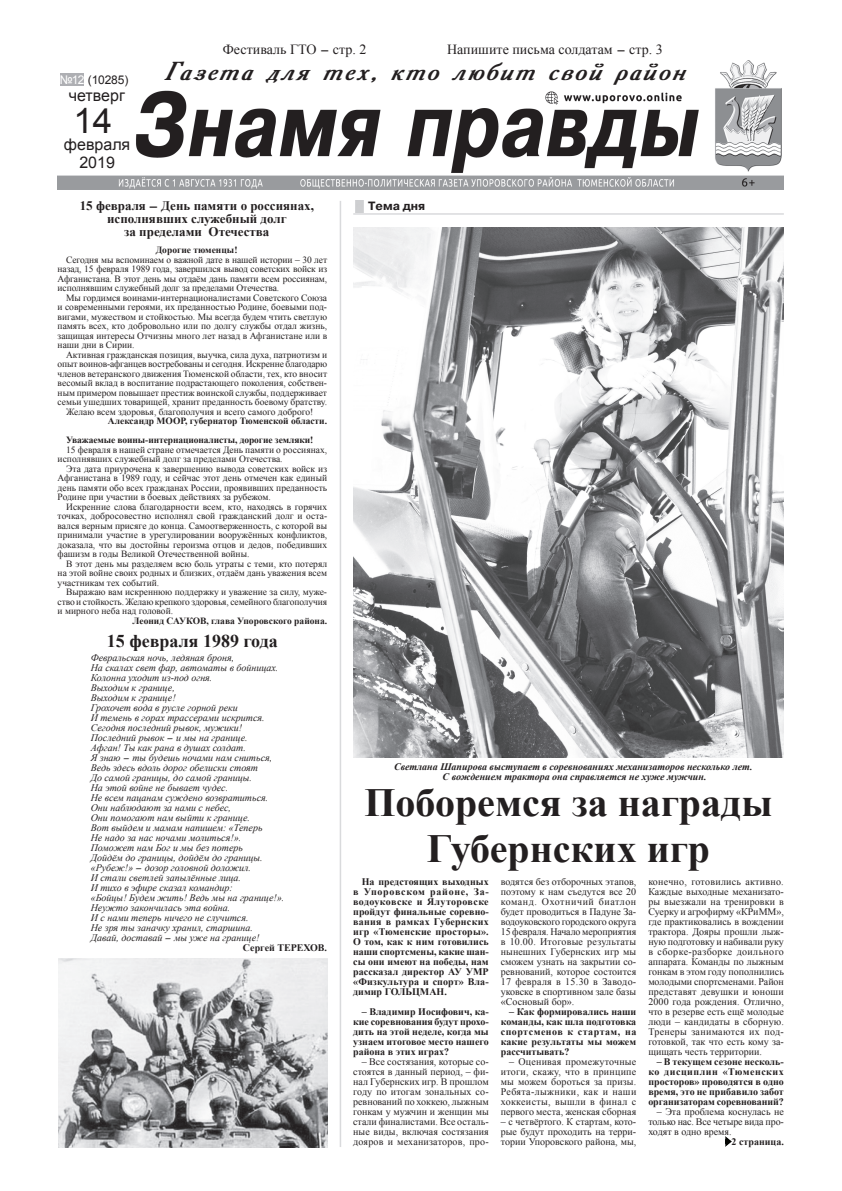
<style>
.page{position:relative;width:842px;height:1191px;background:#fff}
.page>*{position:absolute;margin:0;border:0;box-sizing:border-box;transform-origin:0 0}
.t1{font:700 40px/46px "Times New Roman";color:#231f20;text-align:center}
.t2{font:35px "Arial";color:#231f20}
.t3{font:italic 700 26px "Academy";letter-spacing:.06em;color:#231f20}
.t4{font:700 18px "Times New Roman";color:#231f20}
.t5{font:16px/18px "Arial";color:#231f20;text-align:center}
.t6{font:14px "Times New Roman";color:#231f20}
.t7{font:700 13px/13px "Times New Roman";color:#231f20;text-align:center}
.t8{font:12px "Arial";letter-spacing:-.01em;color:#231f20}
.t9{font:700 12px "Pragmatica C";color:#231f20}
.t10{font:10px/10px "Times New Roman";color:#231f20;text-align:justify}
.t11{font:italic 10px/10px "Times New Roman";color:#231f20}
.t12{font:700 10px/10px "Times New Roman";color:#231f20;text-align:justify}
.t13{font:italic 700 10px/10px "Times New Roman";color:#231f20;text-align:center}
.t14{font:9.5px/9.5px "Times New Roman";color:#231f20;text-align:justify}
.t15{font:700 9.5px/19px "Times New Roman";letter-spacing:-.01em;color:#231f20}
.s1{color:#fff}
</style>
<div class="page">
<img style="left:58px;top:60px;width:725px;height:130px">
<div style="left:94px;top:70px;width:42px;height:14px;background:#fff"></div>
<div style="left:60px;top:74px;width:24px;height:12px;background:#aeafb3"></div>
<hr style="left:340px;top:201px;width:1px;height:946px;background:#d9dadc">
<hr style="left:353px;top:213px;width:431px;height:2px;background:#d9dadc">
<svg style="left:355px;top:201px;width:9px;height:12px"></svg>
<img style="left:58px;top:958px;width:269px;height:189px">
<img style="left:353px;top:227px;width:431px;height:530px">
<svg style="left:726px;top:1137px;width:5px;height:9px"></svg>
<p class="t8" style="left:60px;top:72px;width:70px"><span class="s1">№12</span> (10285)</p>
<h3 class="t5" style="left:69px;top:87px;width:57px">четверг</h3>
<h3 class="t5" style="left:64px;top:136px;width:68px">февраля<br>2019</h3>
<h2 class="t2" style="left:73px;top:98px;width:40px">14</h2>
<h3 class="t6" style="left:223px;top:40px;width:145px">Фестиваль ГТО - стр. 2</h3>
<h3 class="t6" style="left:447px;top:40px;width:217px">Напишите письма солдатам - стр. 3</h3>
<h3 class="t3" style="left:164px;top:56px;width:523px">Газета для тех, кто любит свой район</h3>
<h3 class="t7" style="left:80px;top:198px;width:236px">15 февраля - День памяти о россиянах, исполнявших служебный долг<br>за пределами Отечества</h3>
<p class="t15" style="left:156px;top:240px;width:83px">Дорогие тюменцы!</p>
<p class="t14" style="left:58px;top:254px;width:271px;text-indent:9px">Сегодня мы вспоминаем о важной дате в нашей истории – 30 лет назад, 15 февраля 1989 года, завершился вывод советских войск из Афганистана. В этот день мы отдаём дань памяти всем россиянам, исполнявшим служебный долг за пределами Отечества.</p>
<p class="t14" style="left:58px;top:292px;width:271px;text-indent:9px">Мы гордимся воинами-интернационалистами Советского Союза и современными героями, их преданностью Родине, боевыми под&shy;вигами, мужеством и стойкостью. Мы всегда будем чтить светлую память всех, кто добровольно или по долгу службы отдал жизнь, защищая интересы Отчизны много лет назад в Афганистане или в наши дни в Сирии.</p>
<p class="t14" style="left:66px;top:349px;width:262px">Активная гражданская позиция, выучка, сила духа, патриотизм и</p>
<p class="t14" style="left:58px;top:359px;width:271px">опыт воинов-афганцев востребованы и сегодня. Искренне благодарю</p>
<p class="t14" style="left:58px;top:368px;width:271px">членов ветеранского движения Тюменской области, тех, кто вносит</p>
<p class="t14" style="left:58px;top:378px;width:271px">весомый вклад в воспитание подрастающего поколения, собствен-</p>
<p class="t14" style="left:58px;top:387px;width:271px">ным примером повышает престиж воинской службы, поддерживает</p>
<p class="t14" style="left:58px;top:397px;width:271px">семьи ушедших товарищей, хранит преданность боевому братству.</p>
<p class="t14" style="left:66px;top:406px;width:249px">Желаю всем здоровья, благополучия и всего самого доброго!</p>
<p class="t15" style="left:66px;top:411px;width:262px;text-indent:42px">Александр Моор, губернатор Тюменской области.<br>Уважаемые воины-интернационалисты, дорогие земляки!</p>
<p class="t14" style="left:58px;top:444px;width:271px;text-indent:9px">15 февраля в нашей стране отмечается День памяти о россиянах, исполнявших служебный долг за пределами Отечества.</p>
<p class="t14" style="left:58px;top:463px;width:271px;text-indent:9px">Эта дата приурочена к завершению вывода советских войск из Афганистана в 1989 году, и сейчас этот день отмечен как единый день памяти обо всех гражданах России, проявивших преданность Родине при участии в боевых действиях за рубежом.</p>
<p class="t14" style="left:58px;top:501px;width:271px;text-indent:9px">Искренние слова благодарности всем, кто, находясь в горячих точках, добросовестно исполнял свой гражданский долг и оста&shy;вался верным присяге до конца. Самоотверженность, с которой вы принимали участие в урегулировании вооружённых конфликтов, доказала, что вы достойны героизма отцов и дедов, победивших фашизм в годы Великой Отечественной войны.</p>
<p class="t14" style="left:58px;top:558px;width:271px;text-indent:9px">В этот день мы разделяем всю боль утраты с теми, кто потерял на этой войне своих родных и близких, отдаём дань уважения всем участникам тех событий.</p>
<p class="t14" style="left:58px;top:587px;width:271px;text-indent:9px">Выражаю вам искреннюю поддержку и уважение за силу, муже&shy;ство и стойкость. Желаю крепкого здоровья, семейного благополучия и мирного неба над головой.</p>
<p class="t15" style="left:132px;top:611px;width:196px">Леонид Сауков, глава Упоровского района.</p>
<h3 class="t4" style="left:107px;top:628px;width:172px">15 февраля 1989 года</h3>
<p class="t11" style="left:91px;top:652px;width:195px">Февральская ночь, ледяная броня,<br>На скалах свет фар, автоматы в бойницах.<br>Колонна уходит из-под огня.<br>Выходим к границе,<br>выходим к границе!<br>Грохочет вода в русле горной реки<br>И темень в горах трассерами искрится.<br>Сегодня последний рывок, мужики!<br>Последний рывок - и мы на границе.<br>Афган! Ты как рана в душах солдат.<br>Я знаю - ты будешь ночами нам сниться, Ведь здесь вдоль дорог обелиски стоят<br>До самой границы, до самой границы.<br>На этой войне не бывает чудес.<br>Не всем пацанам суждено возвратиться.<br>Они наблюдают за нами с небес,<br>Они помогают нам выйти к границе.<br>Вот выйдем и мамам напишем: «Теперь<br>Не надо за нас ночами молиться!».<br>Поможет нам Бог и мы без потерь<br>Дойдём до границы, дойдём до границы. «Рубеж!» - дозор головной доложил.<br>И стали светлей запылённые лица.<br>И тихо в эфире сказал командир:<br>«Бойцы! Будем жить! Ведь мы на границе!».<br>Неужто закончилась эта война.<br>И с нами теперь ничего не случится.<br>Не зря ты заначку хранил, старшина.<br>Давай, доставай - мы уже на границе!</p>
<p class="t12" style="left:243px;top:942px;width:86px">Сергей Терехов.</p>
<p class="t9" style="left:368px;top:200px;width:59px">Тема дня</p>
<p class="t13" style="left:394px;top:761px;width:360px">Светлана Шапирова выступает в соревнованиях механизаторов несколько лет.<br>С вождением трактора она справляется не хуже мужчин.</p>
<h1 class="t1" style="left:364px;top:778px;width:410px">Поборемся за награды<br>Губернских игр</h1>
<p class="t10" style="left:501px;top:876px;width:137px">водятся без отборочных этапов, поэтому к нам съедутся все 20 команд. Охотничий биатлон будет проводиться в Падуне За&shy;водоуковского городского округа 15 февраля. Начало мероприятия в 10.00. Итоговые результаты нынешних Губернских игр мы сможем узнать на закрытии со&shy;ревнований, которое состоится 17 февраля в 15.30 в Заводо&shy;уковске в спортивном зале базы «Сосновый бор».</p>
<p class="t12" style="left:501px;top:1006px;width:137px;text-indent:8px">– Как формировались наши команды, как шла подготовка спортсменов к стартам, на какие результаты мы можем рассчитывать?</p>
<p class="t10" style="left:501px;top:1056px;width:137px;text-indent:8px">– Оценивая промежуточные итоги, скажу, что в принципе мы можем бороться за призы.<br>Ребята-лыжники, как и наши хоккеисты, вышли в финал с первого места, женская сборная</p>
<p class="t10" style="left:501px;top:1116px;width:137px">– с четвёртого. К стартам, кото&shy;рые будут проходить на терри&shy;тории Упоровского района, мы,</p>
<p class="t12" style="left:353px;top:876px;width:137px;text-indent:8px">На предстоящих выходных в Упоровском районе, За&shy;водоуковске и Ялуторовске пройдут финальные соревно&shy;вания в рамках Губернских игр «Тюменские просторы».<br>О том, как к ним готовились наши спортсмены, какие шан&shy;сы они имеют на победы, нам рассказал директор АУ УМР «Физкультура и спорт» Вла&shy;димир ГОЛЬЦМАН.</p>
<p class="t12" style="left:353px;top:1006px;width:137px;text-indent:9px">– Владимир Иосифович, ка&shy;кие соревнования будут прохо&shy;дить на этой неделе, когда мы узнаем итоговое место нашего района в этих играх?</p>
<p class="t10" style="left:353px;top:1056px;width:137px;text-indent:8px">– Все состязания, которые со&shy;стоятся в данный период, – фи&shy;нал Губернских игр. В прошлом году по итогам зональных со&shy;ревнований по хоккею, лыжным гонкам у мужчин и женщин мы стали финалистами. Все осталь&shy;ные виды, включая состязания дояров и механизаторов, про-</p>
<p class="t10" style="left:648px;top:876px;width:137px">конечно, готовились активно.<br>Каждые выходные механизато&shy;ры выезжали на тренировки в Суерку и агрофирму «КРиММ», где практиковались в вождении трактора. Дояры прошли лыж&shy;ную подготовку и набивали руку в сборке-разборке доильного аппарата. Команды по лыжным гонкам в этом году пополнились молодыми спортсменами. Район представят девушки и юноши 2000 года рождения. Отлично, что в резерве есть ещё молодые люди – кандидаты в сборную.<br>Тренеры занимаются их под&shy;готовкой, так что есть кому за&shy;щищать честь территории.</p>
<p class="t12" style="left:648px;top:1056px;width:137px;text-indent:9px">– В текущем сезоне несколь&shy;ко дисциплин «Тюменских просторов» проводятся в одно время, это не прибавило забот организаторам соревнований?</p>
<p class="t10" style="left:648px;top:1106px;width:137px;text-indent:8px">– Эта проблема коснулась не только нас. Все четыре вида про&shy;ходят в одно время.</p>
<p class="t12" style="left:731px;top:1136px;width:54px">2 страница.</p>
</div>
